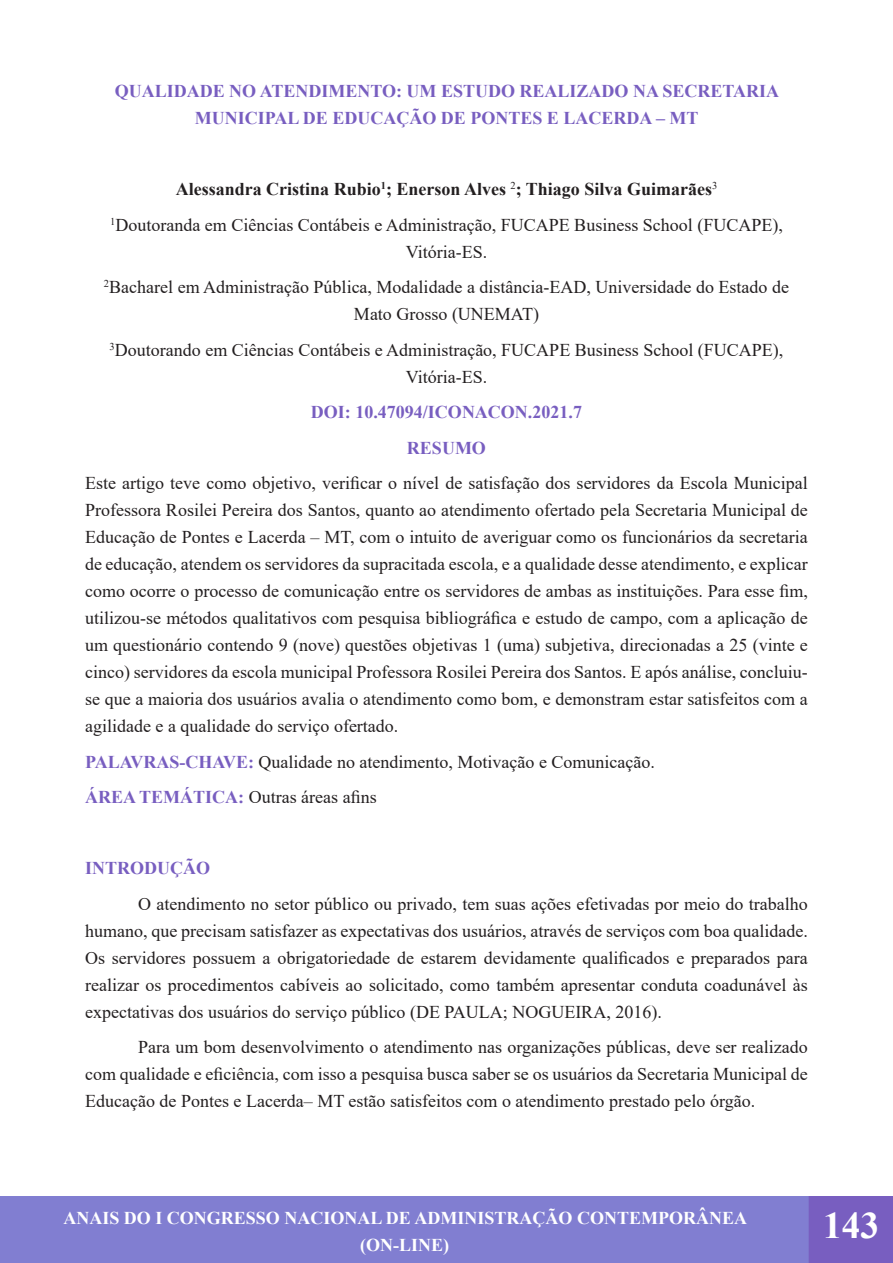
<style>
.page{position:relative;width:893px;height:1263px;background:#fff}
.page>*{position:absolute;margin:0;border:0;box-sizing:border-box;transform-origin:0 0}
.t1{font:700 37.5px "Times New Roman";color:#fff}
.t2{font:18px/27px "Times New Roman";color:#231f20;text-align:center}
.t3{font:700 18px/27px "Times New Roman";color:#785ec0;text-align:center}
.t4{font:700 18px/27px "Times New Roman";color:#fff;text-align:center}
.t5{font:700 18px "Times New Roman";color:#231f20}
.s1{font-weight:700;color:#785ec0}
</style>
<div class="page">
<div style="left:0;top:1196px;width:809px;height:67px;background:#817ed1"></div>
<div style="left:809px;top:1196px;width:84px;height:67px;background:#785ec0"></div>
<div style="left:30px;top:1196px;width:750px;height:67px;background:#817ed1"></div>
<p class="t3" style="left:115px;top:77px;width:666px">QUALIDADE NO ATENDIMENTO: UM ESTUDO REALIZADO NA SECRETARIA<br>MUNICIPAL DE EDUCAÇÃO DE PONTES E LACERDA – MT</p>
<p class="t5" style="left:176px;top:176px;width:543px">Alessandra Cristina Rubio<sup>1</sup>; Enerson Alves <sup>2</sup>; Thiago Silva Guimarães<sup>3</sup></p>
<p class="t2" style="left:110px;top:211px;width:674px"><sup>1</sup>Doutoranda em Ciências Contábeis e Administração, FUCAPE Business School (FUCAPE),<br>Vitória-ES.</p>
<p class="t2" style="left:104px;top:273px;width:687px"><sup>2</sup>Bacharel em Administração Pública, Modalidade a distância-EAD, Universidade do Estado de<br>Mato Grosso (UNEMAT)</p>
<p class="t2" style="left:110px;top:336px;width:675px"><sup>3</sup>Doutorando em Ciências Contábeis e Administração, FUCAPE Business School (FUCAPE),<br>Vitória-ES.</p>
<p class="t3" style="left:311px;top:398px;width:272px">DOI: 10.47094/ICONACON.2021.7</p>
<p class="t3" style="left:407px;top:434px;width:81px">RESUMO</p>
<p class="t2" style="left:85px;top:469px;width:724px;text-align:justify">Este artigo teve como objetivo, verificar o nível de satisfação dos servidores da Escola Municipal Professora Rosilei Pereira dos Santos, quanto ao atendimento ofertado pela Secretaria Municipal de Educação de Pontes e Lacerda – MT, com o intuito de averiguar como os funcionários da secretaria de educação, atendem os servidores da supracitada escola, e a qualidade desse atendimento, e explicar como ocorre o processo de comunicação entre os servidores de ambas as instituições. Para esse fim, utilizou-se métodos qualitativos com pesquisa bibliográfica e estudo de campo, com a aplicação de um questionário contendo 9 (nove) questões objetivas 1 (uma) subjetiva, direcionadas a 25 (vinte e cinco) servidores da escola municipal Professora Rosilei Pereira dos Santos. E após análise, concluiu&shy;se que a maioria dos usuários avalia o atendimento como bom, e demonstram estar satisfeitos com a agilidade e a qualidade do serviço ofertado.</p>
<p class="t2" style="left:85px;top:748px;width:571px"><span class="s1">PALAVRAS-CHAVE:</span> Qualidade no atendimento, Motivação e Comunicação.</p>
<p class="t2" style="left:85px;top:783px;width:293px"><span class="s1">ÁREA TEMÁTICA:</span> Outras áreas afins</p>
<p class="t3" style="left:85px;top:854px;width:126px">INTRODUÇÃO</p>
<p class="t2" style="left:85px;top:890px;width:724px;text-align:justify;text-indent:53px">O atendimento no setor público ou privado, tem suas ações efetivadas por meio do trabalho humano, que precisam satisfazer as expectativas dos usuários, através de serviços com boa qualidade.<br>Os servidores possuem a obrigatoriedade de estarem devidamente qualificados e preparados para realizar os procedimentos cabíveis ao solicitado, como também apresentar conduta coadunável às expectativas dos usuários do serviço público (DE PAULA; NOGUEIRA, 2016).</p>
<p class="t2" style="left:85px;top:1033px;width:724px;text-align:justify;text-indent:53px">Para um bom desenvolvimento o atendimento nas organizações públicas, deve ser realizado com qualidade e eficiência, com isso a pesquisa busca saber se os usuários da Secretaria Municipal de Educação de Pontes e Lacerda– MT estão satisfeitos com o atendimento prestado pelo órgão.</p>
<p class="t4" style="left:63px;top:1203px;width:685px">ANAIS DO I CONGRESSO NACIONAL DE ADMINISTRAÇÃO CONTEMPORÂNEA (ON-LINE)</p>
<h1 class="t1" style="left:823px;top:1198px;width:58px">143</h1>
</div>
